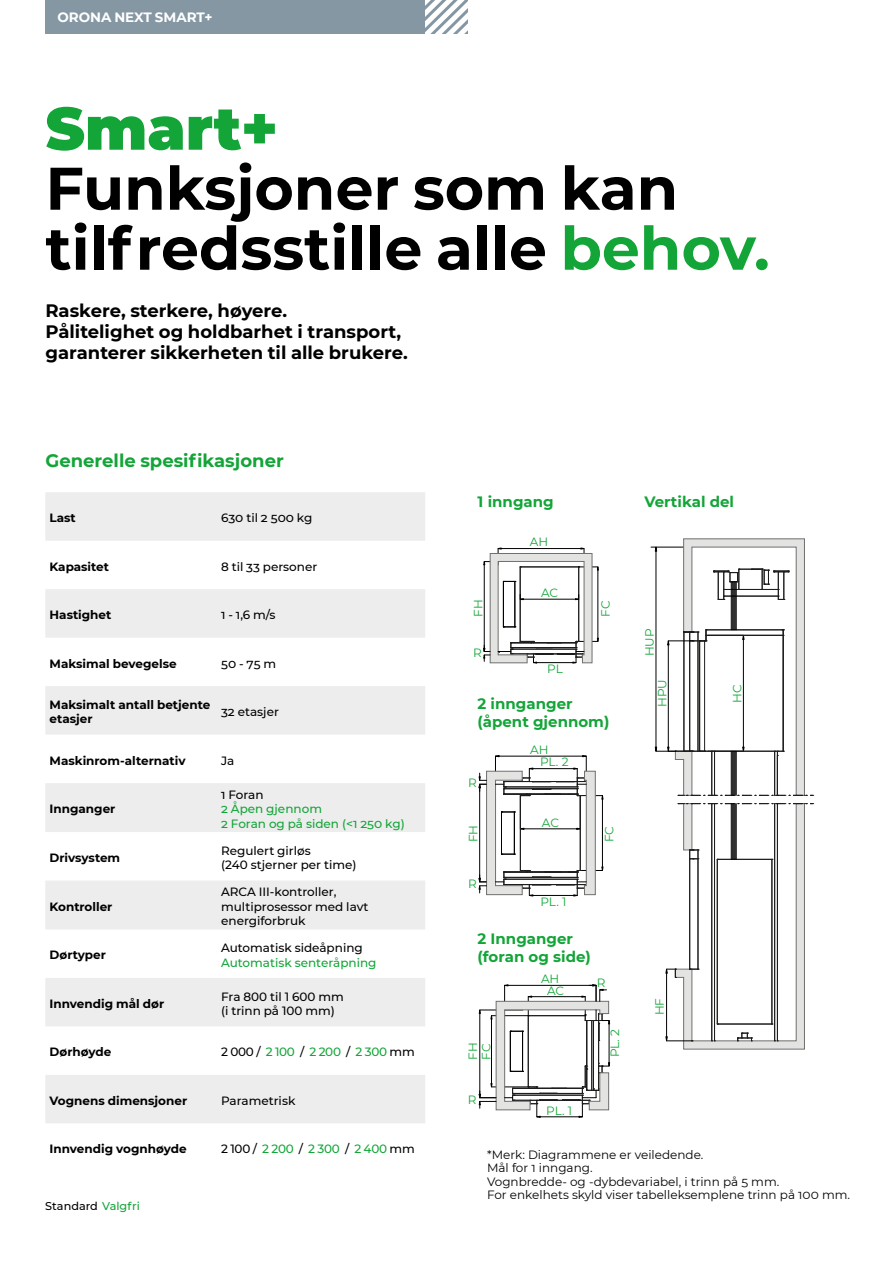
<style>
.page{position:relative;width:893px;height:1263px;background:#fff}
.page>*{position:absolute;margin:0;border:0;box-sizing:border-box;transform-origin:0 0}
.t1{font:700 60px/60px "Montserrat";color:#000}
.t2{font:900 60px "Montserrat";color:#13a538}
.t3{font:700 18px/21px "Montserrat";color:#000}
.t4{font:700 18px "Montserrat";color:#13a538}
.t5{font:700 15px/18px "Montserrat";color:#13a538}
.t6{font:700 13.5px "Montserrat";color:#fff}
.t7{font:500 12px/14.4px "Montserrat";color:#000}
.t8{font:700 12px/14.4px "Montserrat";color:#000}
.t9{font:12px/13.5px "Montserrat";color:#000}
.t10{font:500 12px/14.4px "Montserrat";color:#13a538}
.t11{font:12px "Montserrat";letter-spacing:-.005em;color:#13a538}
.t12{font:500 12px "Montserrat";letter-spacing:-.02em;color:#13a538}
.t13{font:500 11.25px "Montserrat";color:#000}
.s1{color:#13a538}
.s2{color:#000}
</style>
<div class="page">
<svg style="left:45px;top:492px;width:380px;height:631px;fill:#ededed"></svg>
<hr style="left:651px;top:547px;width:36px;height:1px;background:#000">
<svg style="left:665px;top:803px;width:149px;height:247px"></svg>
<svg style="left:655px;top:538px;width:159px;height:258px"></svg>
<hr style="left:735px;top:582px;width:1px;height:48px;background:#000">
<hr style="left:736px;top:582px;width:1px;height:48px;background:#000">
<hr style="left:734px;top:582px;width:1px;height:48px;background:#000">
<hr style="left:733px;top:582px;width:1px;height:48px;background:#000">
<hr style="left:731px;top:582px;width:1px;height:48px;background:#000">
<hr style="left:732px;top:582px;width:1px;height:48px;background:#000">
<hr style="left:736px;top:804px;width:1px;height:55px;background:#000">
<hr style="left:735px;top:804px;width:1px;height:55px;background:#000">
<hr style="left:734px;top:804px;width:1px;height:55px;background:#000">
<hr style="left:733px;top:804px;width:1px;height:55px;background:#000">
<hr style="left:732px;top:804px;width:1px;height:55px;background:#000">
<hr style="left:731px;top:804px;width:1px;height:55px;background:#000">
<hr style="left:736px;top:751px;width:1px;height:44px;background:#000">
<hr style="left:735px;top:751px;width:1px;height:44px;background:#000">
<hr style="left:734px;top:751px;width:1px;height:44px;background:#000">
<hr style="left:733px;top:751px;width:1px;height:44px;background:#000">
<hr style="left:731px;top:751px;width:1px;height:44px;background:#000">
<hr style="left:732px;top:751px;width:1px;height:44px;background:#000">
<svg style="left:425px;top:0;width:43px;height:34px"></svg>
<div style="left:45px;top:0;width:380px;height:34px;background:#8597a3"></div>
<svg style="left:483px;top:547px;width:116px;height:116px"></svg>
<svg style="left:479px;top:755px;width:124px;height:141px"></svg>
<svg style="left:479px;top:984px;width:131px;height:134px"></svg>
<p class="t6" style="left:57px;top:8px;width:157px">ORONA NEXT SMART+</p>
<h1 class="t2" style="left:45px;top:83px;width:234px">Smart+</h1>
<h1 class="t1" style="left:45px;top:155px;width:726px">Funksjoner som kan tilfredsstille alle <span class="s1">behov.</span></h1>
<h2 class="t3" style="left:45px;top:299px;width:364px">Raskere, sterkere, høyere.<br>Pålitelighet og holdbarhet i transport, garanterer sikkerheten til alle brukere.</h2>
<h2 class="t4" style="left:45px;top:447px;width:240px">Generelle spesifikasjoner</h2>
<p class="t8" style="left:50px;top:510px;width:28px">Last</p>
<p class="t7" style="left:221px;top:510px;width:93px">630 til 2 500 kg</p>
<p class="t8" style="left:50px;top:559px;width:61px">Kapasitet</p>
<p class="t7" style="left:221px;top:559px;width:98px">8 til 33 personer</p>
<p class="t8" style="left:50px;top:607px;width:63px">Hastighet</p>
<p class="t7" style="left:221px;top:607px;width:56px">1 - 1,6 m/s</p>
<p class="t8" style="left:50px;top:656px;width:129px">Maksimal bevegelse</p>
<p class="t7" style="left:221px;top:656px;width:57px">50 - 75 m</p>
<p class="t8" style="left:50px;top:697px;width:162px">Maksimalt antall betjente etasjer</p>
<p class="t7" style="left:221px;top:704px;width:59px">32 etasjer</p>
<p class="t8" style="left:50px;top:753px;width:138px">Maskinrom-alternativ</p>
<p class="t7" style="left:221px;top:753px;width:15px">Ja</p>
<p class="t8" style="left:50px;top:801px;width:67px">Innganger</p>
<p class="t7" style="left:221px;top:787px;width:44px">1 Foran</p>
<p class="t10" style="left:221px;top:801px;width:185px">2 Åpen gjennom<br>2 Foran og på siden (&lt;1 250 kg)</p>
<p class="t8" style="left:50px;top:850px;width:72px">Drivsystem</p>
<p class="t7" style="left:221px;top:843px;width:137px">Regulert girløs<br>(240 stjerner per time)</p>
<p class="t8" style="left:50px;top:899px;width:64px">Kontroller</p>
<p class="t7" style="left:221px;top:884px;width:149px">ARCA III-kontroller, multiprosessor med lavt energiforbruk</p>
<p class="t8" style="left:50px;top:947px;width:58px">Dørtyper</p>
<p class="t7" style="left:221px;top:940px;width:143px">Automatisk sideåpning</p>
<p class="t10" style="left:221px;top:955px;width:157px">Automatisk senteråpning</p>
<p class="t8" style="left:50px;top:996px;width:116px">Innvendig mål dør</p>
<p class="t7" style="left:221px;top:989px;width:124px">Fra 800 til 1 600 mm (i trinn på 100 mm)</p>
<p class="t8" style="left:50px;top:1044px;width:63px">Dørhøyde</p>
<p class="t12" style="left:221px;top:1044px;width:195px"><span class="s2">2 000 /</span> 2 100 <span class="s2">/</span> 2 200 <span class="s2">/</span> 2 300 <span class="s2">mm</span></p>
<p class="t8" style="left:50px;top:1093px;width:139px">Vognens dimensjoner</p>
<p class="t7" style="left:221px;top:1093px;width:76px">Parametrisk</p>
<p class="t8" style="left:50px;top:1141px;width:139px">Innvendig vognhøyde</p>
<p class="t12" style="left:221px;top:1141px;width:195px"><span class="s2">2 100 /</span> 2 200 <span class="s2">/</span> 2 300 <span class="s2">/</span> 2 400 <span class="s2">mm</span></p>
<p class="t13" style="left:45px;top:1198px;width:96px">Standard <span class="s1">Valgfri</span></p>
<p class="t5" style="left:477px;top:492px;width:78px">1 inngang</p>
<p class="t11" style="left:530px;top:534px;width:20px">AH</p>
<p class="t11" style="left:541px;top:584px;width:19px">AC</p>
<p class="t11" style="left:470px;top:616px;width:19px;rotate:-90deg">FH</p>
<p class="t11" style="left:597px;top:616px;width:18px;rotate:-90deg">FC</p>
<p class="t11" style="left:473px;top:645px;width:10px">R</p>
<p class="t11" style="left:547px;top:661px;width:17px">PL</p>
<p class="t5" style="left:477px;top:693px;width:133px">2 innganger (åpent gjennom)</p>
<p class="t11" style="left:530px;top:741px;width:20px">AH</p>
<p class="t11" style="left:468px;top:774px;width:10px">R</p>
<p class="t11" style="left:540px;top:754px;width:30px">PL. 2</p>
<p class="t11" style="left:542px;top:815px;width:19px">AC</p>
<p class="t11" style="left:465px;top:842px;width:19px;rotate:-90deg">FH</p>
<p class="t11" style="left:601px;top:842px;width:18px;rotate:-90deg">FC</p>
<p class="t11" style="left:468px;top:875px;width:10px">R</p>
<p class="t11" style="left:540px;top:893px;width:27px">PL. 1</p>
<p class="t5" style="left:477px;top:929px;width:115px">2 Innganger (foran og side)</p>
<p class="t11" style="left:541px;top:970px;width:20px">AH</p>
<p class="t11" style="left:547px;top:983px;width:19px">AC</p>
<p class="t11" style="left:597px;top:974px;width:10px">R</p>
<p class="t11" style="left:465px;top:1060px;width:19px;rotate:-90deg">FH</p>
<p class="t11" style="left:478px;top:1060px;width:18px;rotate:-90deg">FC</p>
<p class="t11" style="left:607px;top:1057px;width:30px;rotate:-90deg">PL. 2</p>
<p class="t11" style="left:468px;top:1091px;width:10px">R</p>
<p class="t11" style="left:546px;top:1102px;width:27px">PL. 1</p>
<p class="t5" style="left:644px;top:492px;width:91px">Vertikal del</p>
<p class="t11" style="left:641px;top:656px;width:29px;rotate:-90deg">HUP</p>
<p class="t11" style="left:654px;top:707px;width:29px;rotate:-90deg">HPU</p>
<p class="t11" style="left:729px;top:702px;width:20px;rotate:-90deg">HC</p>
<p class="t11" style="left:651px;top:1015px;width:19px;rotate:-90deg">HF</p>
<p class="t9" style="left:487px;top:1147px;width:364px">*Merk: Diagrammene er veiledende.<br>Mål for 1 inngang.<br>Vognbredde- og -dybdevariabel, i trinn på 5 mm.<br>For enkelhets skyld viser tabelleksemplene trinn på 100 mm.</p>
</div>
